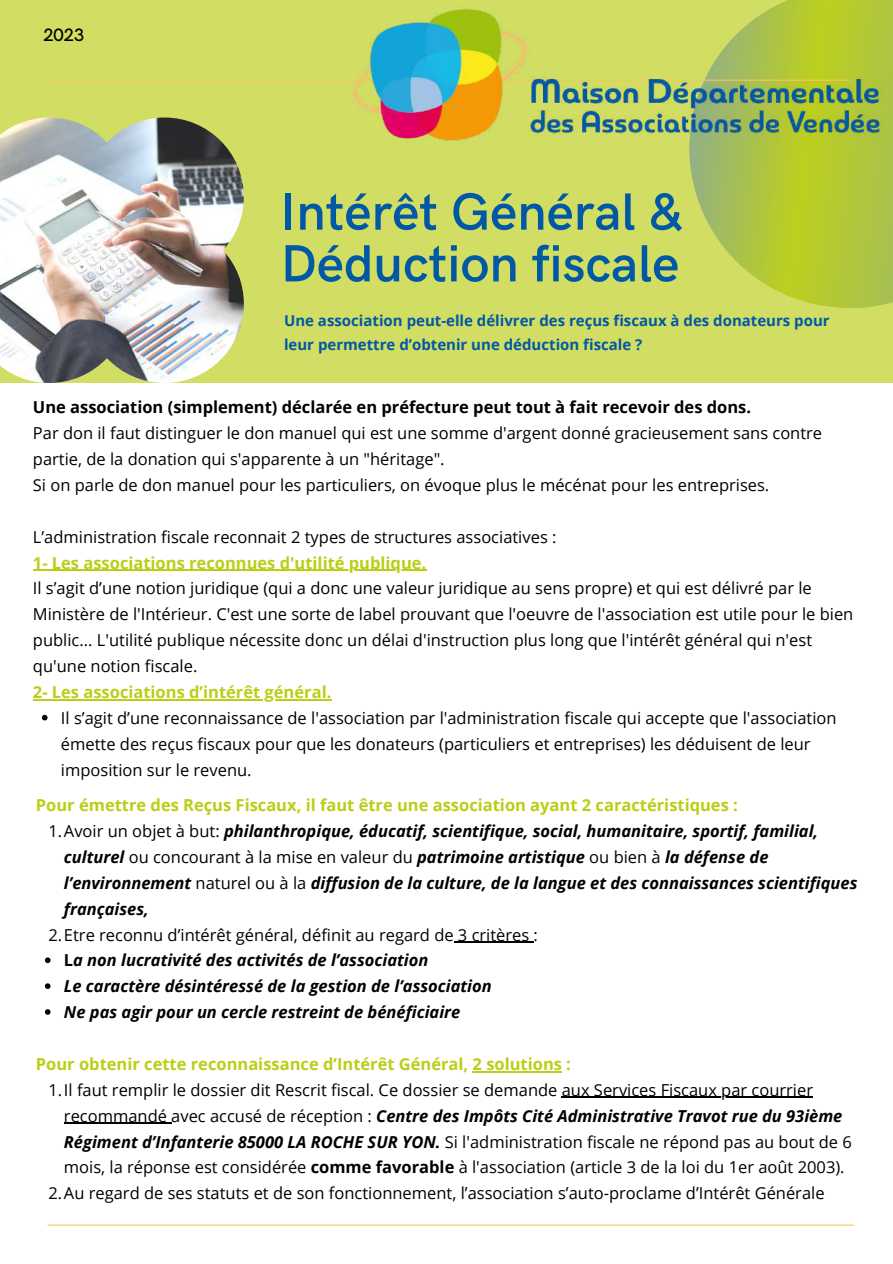
<style>
.page{position:relative;width:893px;height:1264px;background:#fff}
.page>*{position:absolute;margin:0;border:0;box-sizing:border-box;transform-origin:0 0}
.t1{font:600 52.5px/51.8px "HK Grotesk";color:#0158a4}
.t2{font:500 18px "HK Grotesk";color:#000}
.t3{font:16.5px/25.8px "Open Sans";color:#000}
.t4{font:italic 700 16.5px/25.8px "Open Sans";color:#000}
.t5{font:700 16.5px "Open Sans";color:#bbce16}
.t6{font:700 16.5px "Open Sans";color:#000}
.t7{font:700 15px/23.5px "Open Sans";color:#0158a4}
.s1{font-weight:400;font-style:normal}
.s2{font-style:normal}
.s3{font-weight:700;font-style:italic}
.s4{font-weight:700}
</style>
<div class="page">
<div style="left:0;top:0;width:892px;height:383px;background:#d1de63"></div>
<svg style="left:689px;top:154px;width:203px;height:154px"></svg>
<hr style="left:43px;top:80px;width:806px;height:1px;background:#ffc25a">
<hr style="left:453px;top:941px;width:80px;height:1px;background:#000">
<svg style="left:45px;top:957px;width:6px;height:6px"></svg>
<svg style="left:45px;top:983px;width:6px;height:5px"></svg>
<svg style="left:45px;top:1009px;width:6px;height:5px"></svg>
<hr style="left:561px;top:1096px;width:252px;height:2px;background:#000">
<hr style="left:64px;top:1122px;width:107px;height:1px;background:#000">
<hr style="left:472px;top:1071px;width:90px;height:1px;background:#bbce16">
<img style="left:0;top:117px;width:244px;height:266px">
<hr style="left:48px;top:1224px;width:805px;height:1px;background:#ffc25a">
<img style="left:341px;top:0;width:551px;height:154px">
<svg style="left:42px;top:714px;width:6px;height:6px"></svg>
<hr style="left:33px;top:569px;width:393px;height:2px;background:#bbce16">
<hr style="left:33px;top:699px;width:298px;height:1px;background:#bbce16">
<p class="t2" style="left:43px;top:25px;width:43px">2023</p>
<h1 class="t1" style="left:281px;top:188px;width:404px">Intérêt Général &amp;<br>Déduction fiscale</h1>
<p class="t7" style="left:284px;top:309px;width:547px">Une association peut-elle délivrer des reçus fiscaux à des donateurs pour leur permettre d’obtenir une déduction fiscale ?</p>
<p class="t6" style="left:33px;top:396px;width:719px">Une association (simplement) déclarée en préfecture peut tout à fait recevoir des dons.</p>
<p class="t3" style="left:33px;top:420px;width:790px">Par don il faut distinguer le don manuel qui est une somme d'argent donné gracieusement sans contre partie, de la donation qui s'apparente à un "héritage".<br>Si on parle de don manuel pour les particuliers, on évoque plus le mécénat pour les entreprises.</p>
<p class="t3" style="left:33px;top:523px;width:525px">L’administration fiscale reconnait 2 types de structures associatives :</p>
<p class="t5" style="left:33px;top:551px;width:395px">1- Les associations reconnues d'utilité publique.</p>
<p class="t3" style="left:33px;top:575px;width:821px">Il s’agit d’une notion juridique (qui a donc une valeur juridique au sens propre) et qui est délivré par le Ministère de l'Intérieur. C'est une sorte de label prouvant que l'oeuvre de l'association est utile pour le bien public... L'utilité publique nécessite donc un délai d'instruction plus long que l'intérêt général qui n'est qu'une notion fiscale.</p>
<p class="t5" style="left:33px;top:680px;width:300px">2- Les associations d’intérêt général.</p>
<p class="t3" style="left:61px;top:704px;width:777px">Il s’agit d’une reconnaissance de l'association par l'administration fiscale qui accepte que l'association émette des reçus fiscaux pour que les donateurs (particuliers et entreprises) les déduisent de leur imposition sur le revenu.</p>
<p class="t5" style="left:36px;top:793px;width:703px">Pour émettre des Reçus Fiscaux, il faut être une association ayant 2 caractéristiques :</p>
<p class="t4" style="left:64px;top:817px;width:795px;text-indent:-15px"><span class="s1">1.Avoir un objet à but:</span> philanthropique, éducatif, scientifique, social, humanitaire, sportif, familial, culturel <span class="s1">ou concourant à la mise en valeur du</span> patrimoine artistique <span class="s1">ou bien à</span> la défense de l’environnement <span class="s1">naturel ou à la</span> diffusion de la culture, de la langue et des connaissances scientifiques françaises,</p>
<p class="t4" style="left:64px;top:921px;width:475px;text-indent:-15px"><span class="s1">2.Etre reconnu d’intérêt général, définit au regard de 3 critères :<br></span><span class="s2">L</span>a non lucrativité des activités de l’association<br>Le caractère désintéressé de la gestion de l’association<br>Ne pas agir pour un cercle restreint de bénéficiaire</p>
<p class="t5" style="left:36px;top:1052px;width:536px">Pour obtenir cette reconnaissance d’Intérêt Général, 2 solutions :</p>
<p class="t3" style="left:48px;top:1076px;width:766px">1.Il faut remplir le dossier dit Rescrit fiscal. Ce dossier se demande aux Services Fiscaux par courrier</p>
<p class="t4" style="left:64px;top:1102px;width:780px"><span class="s1">recommandé avec accusé de réception :</span> Centre des Impôts Cité Administrative Travot rue du 93ième</p>
<p class="t3" style="left:64px;top:1128px;width:789px"><span class="s3">Régiment d’Infanterie 85000 LA ROCHE SUR YON.</span> Si l'administration fiscale ne répond pas au bout de 6</p>
<p class="t3" style="left:64px;top:1154px;width:782px">mois, la réponse est considérée <span class="s4">comme favorable</span> à l'association (article 3 de la loi du 1er août 2003).</p>
<p class="t3" style="left:48px;top:1179px;width:777px">2.Au regard de ses statuts et de son fonctionnement, l’association s’auto-proclame d’Intérêt Générale</p>
</div>
